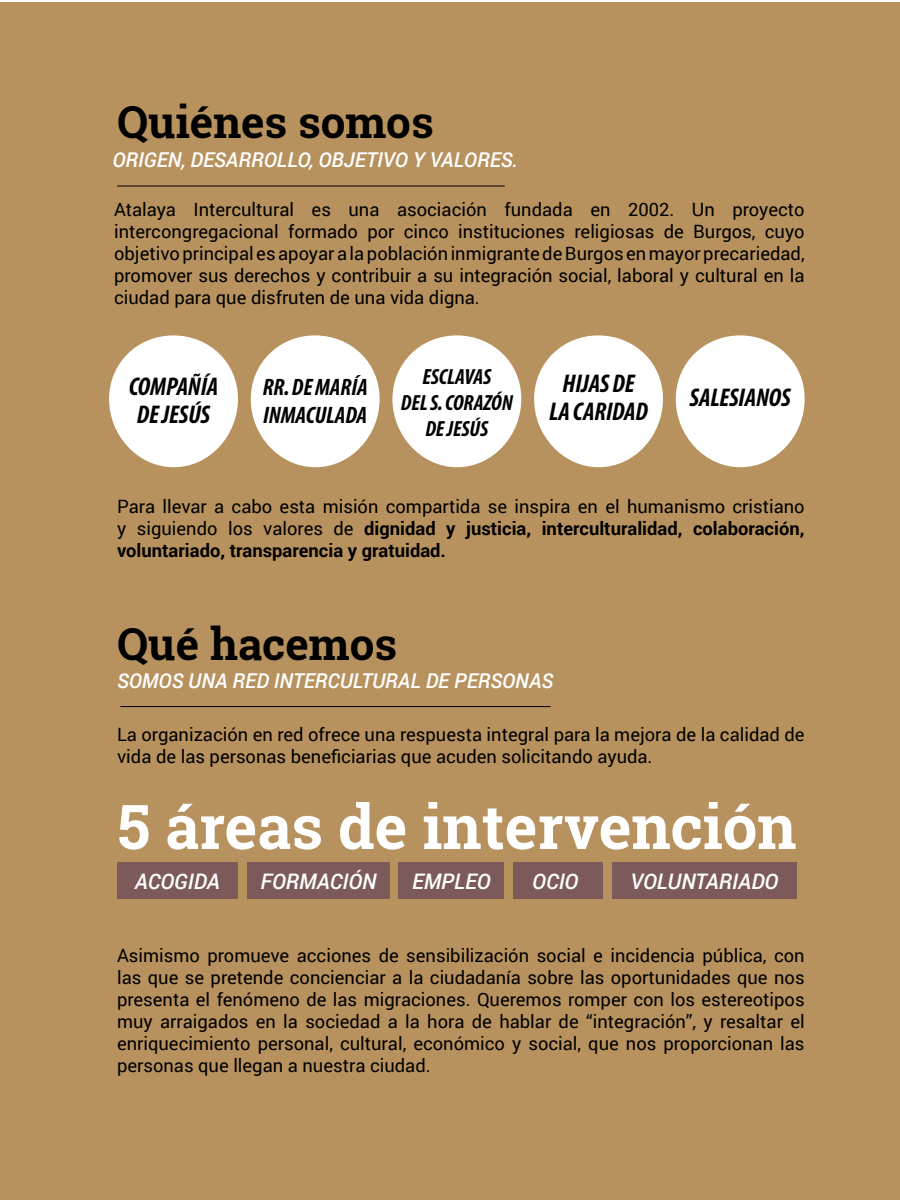
<style>
.page{position:relative;width:900px;height:1200px;background:#fff}
.page>*{position:absolute;margin:0;border:0;box-sizing:border-box;transform-origin:0 0}
.t1{font:700 61.65px "Roboto Slab";color:#fff}
.t2{font:700 44.1px "Roboto Slab";color:#000}
.t3{font:italic 700 condensed 25.65px/27.9px "Myriad Pro";letter-spacing:-.005em;color:#000;text-align:center}
.t4{font:italic 700 condensed 23.85px/28.7px "Myriad Pro";letter-spacing:-.005em;color:#000}
.t5{font:italic 700 condensed 22.05px/25.7px "Myriad Pro";letter-spacing:-.005em;color:#000;text-align:center}
.t6{font:italic 500 21.45px "Roboto";color:#fff}
.t7{font:italic 500 20.4px "Roboto";color:#fff}
.t8{font:18.3px/22px "Roboto";color:#000;text-align:justify}
.s1{font-weight:700}
</style>
<div class="page">
<div style="left:0;top:3px;width:900px;height:1197px;background:#b8925e"></div>
<hr style="left:117px;top:186px;width:388px;height:1px;background:#000">
<hr style="left:120px;top:706px;width:431px;height:1px;background:#000">
<div style="left:109px;top:335px;width:129px;height:132px;background:#fff;border-radius:50%"></div>
<div style="left:251px;top:335px;width:129px;height:132px;background:#fff;border-radius:50%"></div>
<div style="left:392px;top:335px;width:129px;height:132px;background:#fff;border-radius:50%"></div>
<div style="left:534px;top:335px;width:129px;height:132px;background:#fff;border-radius:50%"></div>
<div style="left:676px;top:335px;width:129px;height:132px;background:#fff;border-radius:50%"></div>
<div style="left:117px;top:862px;width:121px;height:36px;background:#7b5a59"></div>
<div style="left:247px;top:862px;width:143px;height:36px;background:#7b5a59"></div>
<div style="left:399px;top:862px;width:105px;height:36px;background:#7b5a59"></div>
<div style="left:513px;top:862px;width:90px;height:36px;background:#7b5a59"></div>
<div style="left:612px;top:862px;width:184px;height:36px;background:#7b5a59"></div>
<h2 class="t2" style="left:117px;top:92px;width:318px">Quiénes somos</h2>
<p class="t7" style="left:112px;top:146px;width:407px">ORIGEN, DESARROLLO, OBJETIVO Y VALORES.</p>
<p class="t8" style="left:114px;top:198px;width:692px">Atalaya Intercultural es una asociación fundada en 2002. Un proyecto intercongregacional formado por cinco instituciones religiosas de Burgos, cuyo objetivo principal es apoyar a la población inmigrante de Burgos en mayor precariedad, promover sus derechos y contribuir a su integración social, laboral y cultural en la ciudad para que disfruten de una vida digna.</p>
<h3 class="t3" style="left:129px;top:372px;width:91px">COMPAÑÍA<br>DE JESÚS</h3>
<h3 class="t4" style="left:263px;top:372px;width:106px">RR. DE MARÍA<br>INMACULADA</h3>
<p class="t5" style="left:401px;top:364px;width:113px">ESCLAVAS<br>DEL S. CORAZÓN<br>DE JESÚS</p>
<h3 class="t3" style="left:549px;top:369px;width:100px">HIJAS DE<br>LA CARIDAD</h3>
<h3 class="t3" style="left:690px;top:383px;width:103px">SALESIANOS</h3>
<p class="t8" style="left:117px;top:495px;width:689px">Para llevar a cabo esta misión compartida se inspira en el humanismo cristiano y siguiendo los valores de <span class="s1">dignidad y justicia, interculturalidad, colaboración, voluntariado, transparencia y gratuidad.</span></p>
<h2 class="t2" style="left:117px;top:613px;width:282px">Qué hacemos</h2>
<p class="t7" style="left:117px;top:666px;width:438px">SOMOS UNA RED INTERCULTURAL DE PERSONAS</p>
<p class="t8" style="left:117px;top:723px;width:689px">La organización en red ofrece una respuesta integral para la mejora de la calidad de vida de las personas beneficiarias que acuden solicitando ayuda.</p>
<h1 class="t1" style="left:117px;top:784px;width:681px">5 áreas de intervención</h1>
<p class="t6" style="left:135px;top:866px;width:86px">ACOGIDA</p>
<p class="t6" style="left:260px;top:866px;width:118px">FORMACIÓN</p>
<p class="t6" style="left:412px;top:866px;width:80px">EMPLEO</p>
<p class="t6" style="left:532px;top:866px;width:48px">OCIO</p>
<p class="t6" style="left:630px;top:866px;width:149px">VOLUNTARIADO</p>
<p class="t8" style="left:117px;top:943px;width:689px">Asimismo promueve acciones de sensibilización social e incidencia pública, con las que se pretende concienciar a la ciudadanía sobre las oportunidades que nos presenta el fenómeno de las migraciones. Queremos romper con los estereotipos muy arraigados en la sociedad a la hora de hablar de “integración”, y resaltar el enriquecimiento personal, cultural, económico y social, que nos proporcionan las personas que llegan a nuestra ciudad.</p>
</div>
